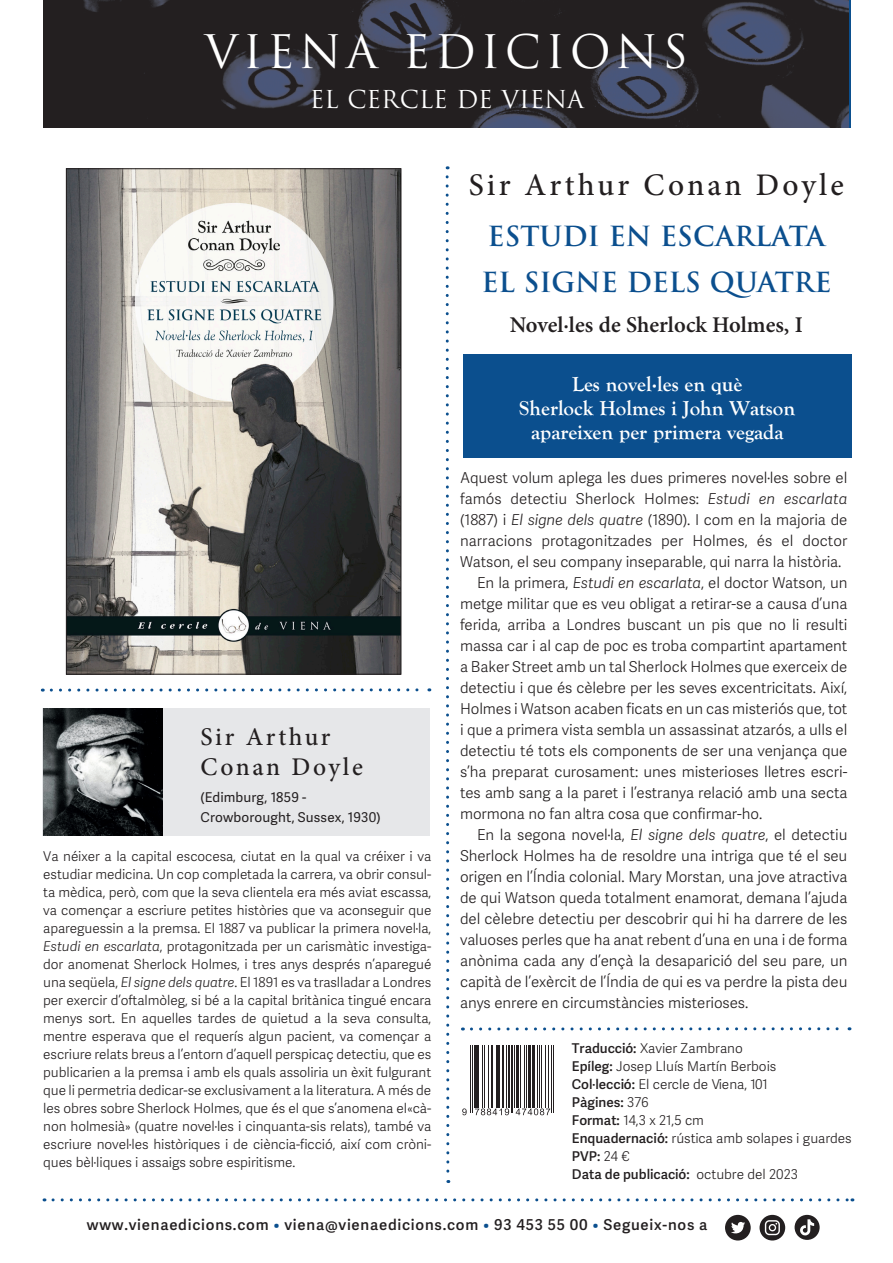
<style>
.page{position:relative;width:893px;height:1263px;background:#fff}
.page>*{position:absolute;margin:0;border:0;box-sizing:border-box;transform-origin:0 0}
.t1{font:45px "Trajan Pro";letter-spacing:.1em;color:#fff}
.t2{font:500 31.5px "Minion Pro";letter-spacing:.1em;color:#231f20}
.t3{font:700 27px "Trajan Pro";color:#0b4f8e}
.t4{font:500 25.5px/30px "Minion Pro";letter-spacing:.1em;color:#231f20}
.t5{font:24px "Trajan Pro";color:#fff}
.t6{font:600 22.5px "Minion Pro";color:#231f20}
.t7{font:700 21px/24px "Goudy Old Style T";color:#fff;text-align:center}
.t8{font:300 15px/21px "Adelle Sans";letter-spacing:-.005em;color:#231f20;text-align:justify}
.t9{font:600 15px "Adelle Sans";letter-spacing:.05em;color:#231f20}
.t10{font:300 13.5px/18px "Adelle Sans";color:#231f20;text-align:justify}
.t11{font:600 13.5px "Adelle Sans";color:#231f20}
.t12{font:13.5px/19.5px "Adelle Sans";letter-spacing:.01em;color:#231f20}
.s1{font-style:italic}
.s2{font-family:"Minion Pro"}
.s3{font-weight:600}
.s4{font-weight:300}
.s5{color:#0b4f8e}
</style>
<div class="page">
<img style="left:68px;top:170px;width:331px;height:503px">
<svg style="left:445px;top:166px;width:6px;height:1017px"></svg>
<svg style="left:51px;top:688px;width:379px;height:3px"></svg>
<svg style="left:471px;top:1027px;width:379px;height:3px"></svg>
<div style="left:463px;top:354px;width:388px;height:103px;background:#0b4f8e"></div>
<svg style="left:475px;top:1108px;width:34px;height:7px"></svg>
<svg style="left:516px;top:1108px;width:34px;height:7px"></svg>
<svg style="left:462px;top:1108px;width:5px;height:7px"></svg>
<hr style="left:471px;top:1045px;width:1px;height:67px;background:#231f20">
<hr style="left:472px;top:1045px;width:1px;height:67px;background:#231f20">
<hr style="left:474px;top:1045px;width:3px;height:62px;background:#231f20">
<hr style="left:478px;top:1045px;width:1px;height:62px;background:#231f20">
<hr style="left:482px;top:1045px;width:1px;height:62px;background:#231f20">
<hr style="left:485px;top:1045px;width:1px;height:62px;background:#231f20">
<hr style="left:488px;top:1045px;width:1px;height:62px;background:#231f20">
<hr style="left:491px;top:1045px;width:1px;height:62px;background:#231f20">
<hr style="left:492px;top:1045px;width:1px;height:62px;background:#231f20">
<hr style="left:496px;top:1045px;width:2px;height:62px;background:#231f20">
<hr style="left:499px;top:1045px;width:1px;height:62px;background:#231f20">
<hr style="left:502px;top:1045px;width:2px;height:62px;background:#231f20">
<hr style="left:506px;top:1045px;width:1px;height:62px;background:#231f20">
<hr style="left:508px;top:1045px;width:2px;height:62px;background:#231f20">
<hr style="left:511px;top:1045px;width:1px;height:67px;background:#231f20">
<hr style="left:513px;top:1045px;width:1px;height:67px;background:#231f20">
<hr style="left:514px;top:1045px;width:1px;height:62px;background:#231f20">
<hr style="left:516px;top:1045px;width:2px;height:62px;background:#231f20">
<hr style="left:520px;top:1045px;width:1px;height:62px;background:#231f20">
<hr style="left:524px;top:1045px;width:1px;height:62px;background:#231f20">
<hr style="left:527px;top:1045px;width:1px;height:62px;background:#231f20">
<hr style="left:528px;top:1045px;width:3px;height:62px;background:#231f20">
<hr style="left:533px;top:1045px;width:2px;height:62px;background:#231f20">
<hr style="left:537px;top:1045px;width:1px;height:62px;background:#231f20">
<hr style="left:539px;top:1045px;width:1px;height:62px;background:#231f20">
<hr style="left:541px;top:1045px;width:1px;height:62px;background:#231f20">
<hr style="left:545px;top:1045px;width:1px;height:62px;background:#231f20">
<hr style="left:548px;top:1045px;width:1px;height:62px;background:#231f20">
<hr style="left:551px;top:1045px;width:1px;height:67px;background:#231f20">
<hr style="left:553px;top:1045px;width:1px;height:67px;background:#231f20">
<div style="left:43px;top:708px;width:387px;height:128px;background:#e6e7e9"></div>
<img style="left:44px;top:708px;width:119px;height:128px">
<svg style="left:53px;top:1198px;width:800px;height:3px"></svg>
<svg style="left:725px;top:1215px;width:26px;height:25px"></svg>
<svg style="left:759px;top:1215px;width:26px;height:25px"></svg>
<svg style="left:795px;top:1215px;width:25px;height:25px"></svg>
<img style="left:44px;top:0;width:804px;height:128px">
<p class="t1" style="left:205px;top:23px;width:485px">VIENA EDICIONS</p>
<p class="t5" style="left:310px;top:84px;width:276px">EL CERCLE DE VIENA</p>
<p class="t2" style="left:469px;top:164px;width:377px">Sir Arthur Conan Doyle</p>
<p class="t3" style="left:488px;top:220px;width:339px">ESTUDI EN ESCARLATA</p>
<p class="t3" style="left:481px;top:265px;width:351px">EL SIGNE DELS QUATRE</p>
<p class="t6" style="left:510px;top:310px;width:295px">Novel·les de Sherlock Holmes, I</p>
<p class="t4" style="left:201px;top:722px;width:164px">Sir Arthur<br>Conan Doyle</p>
<p class="t12" style="left:201px;top:788px;width:182px">(Edimburg, 1859 -<br>Crowborought, Sussex, 1930)</p>
<p class="t10" style="left:43px;top:847px;width:390px">Va néixer a la capital escocesa, ciutat en la qual va créixer i va estudiar medicina. Un cop completada la carrera, va obrir consul&shy;ta mèdica, però, com que la seva clientela era més aviat escassa, va començar a escriure petites històries que va aconseguir que apareguessin a la premsa. El 1887 va publicar la primera novel·la, <span class="s1">Estudi en escarlata</span>, protagonitzada per un carismàtic investiga&shy;dor anomenat Sherlock Holmes, i tres anys després n’aparegué una seqüela, <span class="s1">El signe dels quatre</span>. El 1891 es va traslladar a Londres per exercir d’oftalmòleg, si bé a la capital britànica tingué encara menys sort. En aquelles tardes de quietud a la seva consulta, mentre esperava que el requerís algun pacient, va començar a escriure relats breus a l’entorn d’aquell perspicaç detectiu, que es publicarien a la premsa i amb els quals assoliria un èxit fulgurant que li permetria dedicar-se exclusivament a la literatura. A més de les obres sobre Sherlock Holmes, que és el que s’anomena el«cà&shy;non holmesià» (quatre novel·les i cinquanta-sis relats), també va escriure novel·les històriques i de ciència-ficció, així com cròni&shy;ques bèl·liques i assaigs sobre espiritisme.</p>
<p class="t7" style="left:519px;top:372px;width:278px">Les novel<span class="s2">·</span>les en què<br>Sherlock Holmes i John Watson apareixen per primera vegada</p>
<p class="t8" style="left:460px;top:468px;width:389px">Aquest volum aplega les dues primeres novel·les sobre el famós detectiu Sherlock Holmes: <span class="s1">Estudi en escarlata </span>(1887) i <span class="s1">El signe dels quatre</span> (1890). I com en la majoria de narracions protagonitzades per Holmes, és el doctor Watson, el seu company inseparable, qui narra la història.</p>
<p class="t8" style="left:460px;top:573px;width:389px;text-indent:17px">En la primera, <span class="s1">Estudi en escarlata</span>, el doctor Watson, un metge militar que es veu obligat a retirar-se a causa d’una ferida, arriba a Londres buscant un pis que no li resulti massa car i al cap de poc es troba compartint apartament a Baker Street amb un tal Sherlock Holmes que exerceix de detectiu i que és cèlebre per les seves excentricitats. Així, Holmes i Watson acaben ficats en un cas misteriós que, tot i que a primera vista sembla un assassinat atzarós, a ulls el detectiu té tots els components de ser una venjança que s’ha preparat curosament: unes misterioses lletres escri&shy;tes amb sang a la paret i l’estranya relació amb una secta mormona no fan altra cosa que confirmar-ho.</p>
<p class="t8" style="left:460px;top:825px;width:389px;text-indent:17px">En la segona novel·la, <span class="s1">El signe dels quatre</span>, el detectiu Sherlock Holmes ha de resoldre una intriga que té el seu origen en l’Índia colonial. Mary Morstan, una jove atractiva de qui Watson queda totalment enamorat, demana l’ajuda del cèlebre detectiu per descobrir qui hi ha darrere de les valuoses perles que ha anat rebent d’una en una i de forma anònima cada any d’ençà la desaparició del seu pare, un capità de l’exèrcit de l’Índia de qui es va perdre la pista deu anys enrere en circumstàncies misterioses.</p>
<p class="t10" style="left:572px;top:1039px;width:172px"><span class="s3">Traducció:</span> Xavier Zambrano</p>
<p class="t10" style="left:572px;top:1057px;width:206px"><span class="s3">Epíleg:</span> Josep Lluís Martín Berbois</p>
<p class="t10" style="left:572px;top:1075px;width:198px"><span class="s3">Col·lecció:</span> El cercle de Viena, 101</p>
<p class="t11" style="left:572px;top:1095px;width:78px">Pàgines: <span class="s4">376</span></p>
<p class="t10" style="left:572px;top:1111px;width:134px"><span class="s3">Format:</span> 14,3 x 21,5 cm</p>
<p class="t10" style="left:572px;top:1129px;width:281px"><span class="s3">Enquadernació:</span> rústica amb solapes i guardes</p>
<p class="t11" style="left:572px;top:1149px;width:59px">PVP: <span class="s4">24 €</span></p>
<p class="t11" style="left:572px;top:1167px;width:227px">Data de publicació: <span class="s4">octubre del 2023</span></p>
<p class="t9" style="left:87px;top:1216px;width:622px">www.vienaedicions.com <span class="s5">•</span> viena@vienaedicions.com <span class="s5">•</span> 93 453 55 00 <span class="s5">•</span> Segueix-nos a</p>
</div>
